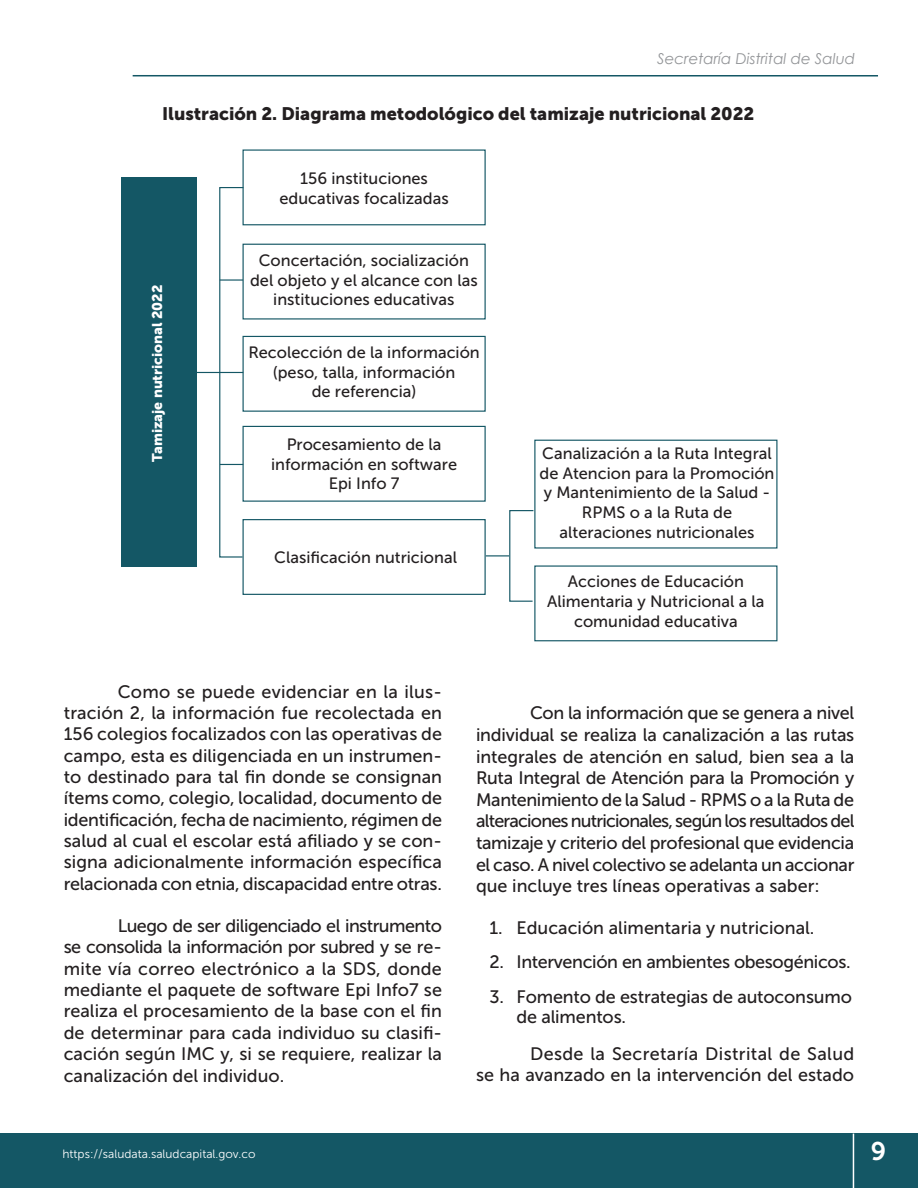
<style>
.page{position:relative;width:918px;height:1188px;background:#fff}
.page>*{position:absolute;margin:0;border:0;box-sizing:border-box;transform-origin:0 0}
.t1{font:25.5px "Museo Sans 700";color:#fff}
.CUERPO_DE_TEXTO{font:18px/21.3px "Museo Sans 500";color:#231f20;text-align:justify}
.TITULO_TABLAS{font:18px "Museo Sans 900";color:#231f20}
.CUERPO_DE_TEXTO-2{font:18px "Museo Sans 500";letter-spacing:-.02em;color:#231f20}
.t2{font:16.35px/19.6px "Museo Sans 500";color:#231f20;text-align:center}
.t3{font:italic 15px "Century Gothic";color:#939598}
.t4{font:14.1px "Museo Sans 900";color:#fff}
.t5{font:12px "Museo Sans 300";color:#fff}
</style>
<div class="page">
<div style="left:0;top:1134px;width:918px;height:54px;background:#145765"></div>
<hr style="left:133px;top:75px;width:745px;height:2px;background:#145765">
<hr style="left:853px;top:1134px;width:1px;height:54px;background:#fff">
<div style="left:243px;top:149px;width:243px;height:76px;border:1px solid #145765"></div>
<div style="left:243px;top:244px;width:243px;height:76px;border:1px solid #145765"></div>
<div style="left:243px;top:336px;width:243px;height:76px;border:1px solid #145765"></div>
<hr style="left:196px;top:372px;width:47px;height:1px;background:#145765">
<div style="left:243px;top:426px;width:243px;height:76px;border:1px solid #145765"></div>
<div style="left:243px;top:519px;width:243px;height:76px;border:1px solid #145765"></div>
<div style="left:534px;top:565px;width:243px;height:76px;border:1px solid #145765"></div>
<div style="left:534px;top:440px;width:243px;height:109px;border:1px solid #145765"></div>
<div style="left:121px;top:178px;width:75px;height:389px;background:#145765"></div>
<svg style="left:219px;top:186px;width:26px;height:372px"></svg>
<svg style="left:486px;top:509px;width:49px;height:93px"></svg>
<p class="t3" style="left:657px;top:48px;width:199px">Secretaría Distrital de Salud</p>
<p class="TITULO_TABLAS" style="left:162px;top:103px;width:594px">Ilustración 2. Diagrama metodológico del tamizaje nutricional 2022</p>
<p class="t4" style="left:149px;top:462px;width:179px;rotate:-90deg">Tamizaje nutricional 2022</p>
<p class="t2" style="left:279px;top:169px;width:171px">156 instituciones educativas focalizadas</p>
<p class="t2" style="left:250px;top:251px;width:229px">Concertación, socialización del objeto y el alcance con las instituciones educativas</p>
<p class="t2" style="left:248px;top:343px;width:233px">Recolección de la información (peso, talla, información<br>de referencia)</p>
<p class="t2" style="left:271px;top:434px;width:188px">Procesamiento de la información en software<br>Epi Info 7</p>
<p class="t2" style="left:274px;top:547px;width:184px">Clasificación nutricional</p>
<p class="t2" style="left:540px;top:444px;width:236px">Canalización a la Ruta Integral de Atencion para la Promoción y Mantenimiento de la Salud -<br>RPMS o a la Ruta de alteraciones nutricionales</p>
<p class="t2" style="left:547px;top:572px;width:219px">Acciones de Educación<br>Alimentaria y Nutricional a la comunidad educativa</p>
<p class="CUERPO_DE_TEXTO" style="left:64px;top:681px;width:380px;text-indent:54px">Como se puede evidenciar en la ilus&shy;tración 2, la información fue recolectada en 156 colegios focalizados con las operativas de campo, esta es diligenciada en un instrumen&shy;to destinado para tal fin donde se consignan ítems como, colegio, localidad, documento de identificación, fecha de nacimiento, régimen de salud al cual el escolar está afiliado y se con&shy;signa adicionalmente información específica relacionada con etnia, discapacidad entre otras.</p>
<p class="CUERPO_DE_TEXTO" style="left:64px;top:915px;width:380px;text-indent:54px">Luego de ser diligenciado el instrumento se consolida la información por subred y se re&shy;mite vía correo electrónico a la SDS, donde mediante el paquete de software Epi Info7 se realiza el procesamiento de la base con el fin de determinar para cada individuo su clasifi&shy;cación según IMC y, si se requiere, realizar la canalización del individuo.</p>
<p class="CUERPO_DE_TEXTO" style="left:476px;top:703px;width:380px;text-indent:54px">Con la información que se genera a nivel individual se realiza la canalización a las rutas integrales de atención en salud, bien sea a la Ruta Integral de Atención para la Promoción y Mantenimiento de la Salud - RPMS o a la Ruta de alteraciones nutricionales, según los resultados del tamizaje y criterio del profesional que evidencia el caso. A nivel colectivo se adelanta un accionar que incluye tres líneas operativas a saber:</p>
<p class="CUERPO_DE_TEXTO" style="left:490px;top:917px;width:327px">1. Educación alimentaria y nutricional.</p>
<p class="CUERPO_DE_TEXTO-2" style="left:490px;top:952px;width:363px">2. Intervención en ambientes obesogénicos.</p>
<p class="CUERPO_DE_TEXTO" style="left:517px;top:987px;width:337px;line-height:19.8px;text-indent:-27px">3. Fomento de estrategias de autoconsumo de alimentos.</p>
<p class="CUERPO_DE_TEXTO" style="left:476px;top:1043px;width:380px;text-align:right">Desde la Secretaría Distrital de Salud<br>se ha avanzado en la intervención del estado</p>
<p class="t5" style="left:63px;top:1147px;width:195px">https://saludata.saludcapital.gov.co</p>
<h1 class="t1" style="left:871px;top:1137px;width:17px">9</h1>
</div>
